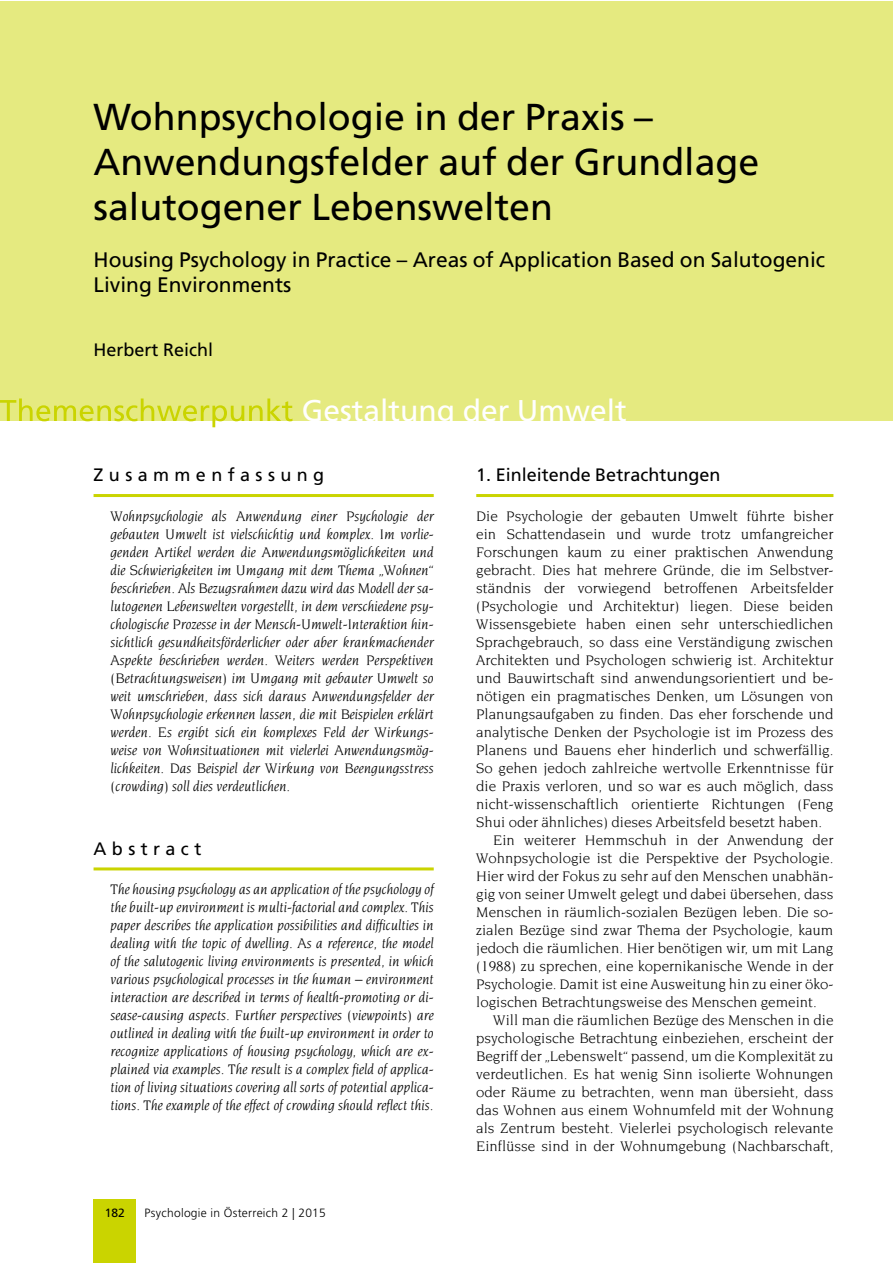
<style>
.page{position:relative;width:893px;height:1263px;background:#fff}
.page>*{position:absolute;margin:0;border:0;box-sizing:border-box;transform-origin:0 0}
.t1{font:37.5px/45px "Frutiger";color:#000}
.t2{font:30px "Frutiger";color:#fff}
.t3{font:21px/25.2px "Frutiger";color:#000}
.t4{font:18px "Frutiger";color:#000}
.t5{font:18px "Frutiger";letter-spacing:.3em;color:#000}
.t6{font:15px "Novarese";color:#000}
.t7{font:italic 15px/18px "Novarese";color:#000;text-align:justify}
.t8{font:300 12px "Frutiger";letter-spacing:.025em;color:#000}
.t9{font:12px "Frutiger";color:#000}
</style>
<div class="page">
<div style="left:0;top:1px;width:892px;height:420px;background:#e5ea80"></div>
<svg style="left:0;top:398px;width:292px;height:29px"></svg>
<div style="left:94px;top:1199px;width:42px;height:64px;background:#cad400"></div>
<hr style="left:94px;top:494px;width:340px;height:3px;background:#cad400">
<hr style="left:94px;top:867px;width:340px;height:3px;background:#cad400">
<hr style="left:476px;top:494px;width:357px;height:3px;background:#cad400">
<h1 class="t1" style="left:94px;top:95px;width:667px">Wohnpsychologie in der Praxis –<br>Anwendungsfelder auf der Grundlage salutogener Lebenswelten</h1>
<h3 class="t3" style="left:94px;top:247px;width:733px">Housing Psychology in Practice – Areas of Application Based on Salutogenic<br>Living Environments</h3>
<p class="t4" style="left:94px;top:339px;width:121px">Herbert Reichl</p>
<h2 class="t2" style="left:302px;top:393px;width:327px">Gestaltung der Umwelt</h2>
<p class="t5" style="left:94px;top:464px;width:232px">Zusammenfassung</p>
<p class="t7" style="left:111px;top:506px;width:325px">Wohnpsychologie als Anwendung einer Psychologie der gebauten Umwelt ist vielschichtig und komplex. Im vorlie&shy;genden Artikel werden die Anwendungsmöglichkeiten und die Schwierigkeiten im Umgang mit dem Thema „Wohnen“ beschrieben. Als Bezugsrahmen dazu wird das Modell der sa&shy;lutogenen Lebenswelten vorgestellt, in dem verschiedene psy&shy;chologische Prozesse in der Mensch-Umwelt-Interaktion hin&shy;sichtlich gesundheitsförderlicher oder aber krankmachender Aspekte beschrieben werden. Weiters werden Perspektiven (Betrachtungsweisen) im Umgang mit gebauter Umwelt so weit umschrieben, dass sich daraus Anwendungsfelder der Wohnpsychologie erkennen lassen, die mit Beispielen erklärt werden. Es ergibt sich ein komplexes Feld der Wirkungs&shy;weise von Wohnsituationen mit vielerlei Anwendungsmög&shy;lichkeiten. Das Beispiel der Wirkung von Beengungsstress (crowding) soll dies verdeutlichen.</p>
<p class="t5" style="left:94px;top:838px;width:109px">Abstract</p>
<p class="t7" style="left:111px;top:880px;width:325px">The housing psychology as an application of the psychology of the built-up environment is multi-factorial and complex. This paper describes the application possibilities and difficulties in dealing with the topic of dwelling. As a reference, the model of the salutogenic living environments is presented, in which various psychological processes in the human – environment interaction are described in terms of health-promoting or di&shy;sease-causing aspects. Further perspectives (viewpoints) are outlined in dealing with the built-up environment in order to recognize applications of housing psychology, which are ex&shy;plained via examples. The result is a complex field of applica&shy;tion of living situations covering all sorts of potential applica&shy;tions. The example of the effect of crowding should reflect this.</p>
<p class="t9" style="left:105px;top:1205px;width:22px">182</p>
<p class="t8" style="left:145px;top:1206px;width:183px">Psychologie in Österreich 2 | 2015</p>
<p class="t4" style="left:476px;top:464px;width:246px">1. Einleitende Betrachtungen</p>
<p class="t6" style="left:476px;top:508px;width:359px">Die Psychologie der gebauten Umwelt führte bisher</p>
<p class="t6" style="left:476px;top:526px;width:359px">ein Schattendasein und wurde trotz umfangreicher</p>
<p class="t6" style="left:476px;top:544px;width:359px">Forschungen kaum zu einer praktischen Anwendung</p>
<p class="t6" style="left:476px;top:562px;width:359px">gebracht. Dies hat mehrere Gründe, die im Selbstver-</p>
<p class="t6" style="left:476px;top:580px;width:359px">ständnis der vorwiegend betroffenen Arbeitsfelder</p>
<p class="t6" style="left:476px;top:598px;width:359px">(Psychologie und Architektur) liegen. Diese beiden</p>
<p class="t6" style="left:476px;top:616px;width:359px">Wissensgebiete haben einen sehr unterschiedlichen</p>
<p class="t6" style="left:476px;top:634px;width:359px">Sprachgebrauch, so dass eine Verständigung zwischen</p>
<p class="t6" style="left:476px;top:652px;width:359px">Architekten und Psychologen schwierig ist. Architektur</p>
<p class="t6" style="left:476px;top:670px;width:359px">und Bauwirtschaft sind anwendungsorientiert und be-</p>
<p class="t6" style="left:476px;top:688px;width:359px">nötigen ein pragmatisches Denken, um Lösungen von</p>
<p class="t6" style="left:476px;top:706px;width:359px">Planungsaufgaben zu finden. Das eher forschende und</p>
<p class="t6" style="left:476px;top:724px;width:359px">analytische Denken der Psychologie ist im Prozess des</p>
<p class="t6" style="left:476px;top:742px;width:359px">Planens und Bauens eher hinderlich und schwerfällig.</p>
<p class="t6" style="left:476px;top:760px;width:359px">So gehen jedoch zahlreiche wertvolle Erkenntnisse für</p>
<p class="t6" style="left:476px;top:778px;width:359px">die Praxis verloren, und so war es auch möglich, dass</p>
<p class="t6" style="left:476px;top:796px;width:359px">nicht-wissenschaftlich orientierte Richtungen (Feng</p>
<p class="t6" style="left:476px;top:814px;width:347px">Shui oder ähnliches) dieses Arbeitsfeld besetzt haben.</p>
<p class="t6" style="left:493px;top:832px;width:342px">Ein weiterer Hemmschuh in der Anwendung der</p>
<p class="t6" style="left:476px;top:850px;width:359px">Wohnpsychologie ist die Perspektive der Psychologie.</p>
<p class="t6" style="left:476px;top:868px;width:359px">Hier wird der Fokus zu sehr auf den Menschen unabhän-</p>
<p class="t6" style="left:476px;top:886px;width:359px">gig von seiner Umwelt gelegt und dabei übersehen, dass</p>
<p class="t6" style="left:476px;top:904px;width:359px">Menschen in räumlich-sozialen Bezügen leben. Die so-</p>
<p class="t6" style="left:476px;top:922px;width:359px">zialen Bezüge sind zwar Thema der Psychologie, kaum</p>
<p class="t6" style="left:476px;top:940px;width:359px">jedoch die räumlichen. Hier benötigen wir, um mit Lang</p>
<p class="t6" style="left:476px;top:958px;width:359px">(1988) zu sprechen, eine kopernikanische Wende in der</p>
<p class="t6" style="left:476px;top:976px;width:359px">Psychologie. Damit ist eine Ausweitung hin zu einer öko-</p>
<p class="t6" style="left:476px;top:994px;width:342px">logischen Betrachtungsweise des Menschen gemeint.</p>
<p class="t6" style="left:493px;top:1012px;width:342px">Will man die räumlichen Bezüge des Menschen in die</p>
<p class="t6" style="left:476px;top:1030px;width:359px">psychologische Betrachtung einbeziehen, erscheint der</p>
<p class="t6" style="left:476px;top:1048px;width:359px">Begriff der „Lebenswelt“ passend, um die Komplexität zu</p>
<p class="t6" style="left:476px;top:1066px;width:359px">verdeutlichen. Es hat wenig Sinn isolierte Wohnungen</p>
<p class="t6" style="left:476px;top:1084px;width:359px">oder Räume zu betrachten, wenn man übersieht, dass</p>
<p class="t6" style="left:476px;top:1102px;width:359px">das Wohnen aus einem Wohnumfeld mit der Wohnung</p>
<p class="t6" style="left:476px;top:1120px;width:359px">als Zentrum besteht. Vielerlei psychologisch relevante</p>
<p class="t6" style="left:476px;top:1138px;width:359px">Einflüsse sind in der Wohnumgebung (Nachbarschaft,</p>
</div>
